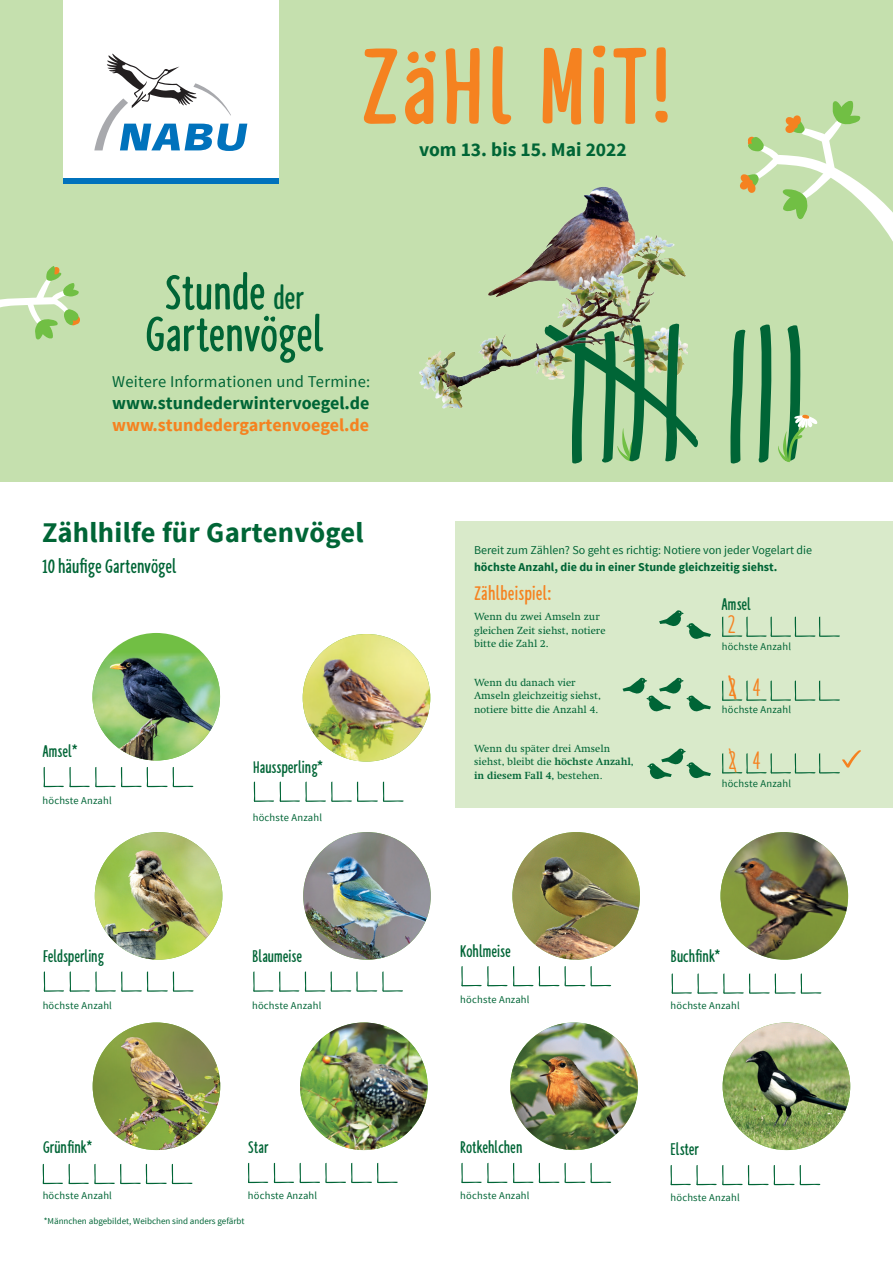
<style>
.page{position:relative;width:893px;height:1263px;background:#fff}
.page>*{position:absolute;margin:0;border:0;box-sizing:border-box;transform-origin:0 0}
.t1{font:700 52.65px/41.7px "NABU Hand";color:#006536;text-align:center}
.t2{font:700 28.5px "Source Sans Pro";letter-spacing:.01em;color:#006536}
.t3{font:27.6px "NABU Hand";color:#f58220}
.t4{font:700 21px "NABU Hand";color:#006536}
.t5{font:700 21px "NABU Hand";letter-spacing:.01em;color:#f58220}
.t6{font:700 19.5px "Source Sans Pro";color:#006536}
.t7{font:700 18px "NABU Hand";color:#006536}
.t8{font:700 18px "Source Sans Pro";color:#006536}
.t9{font:700 18px "Source Sans Pro";color:#f58220}
.t10{font:16.5px "Source Sans Pro";letter-spacing:.015em;color:#006536}
.t11{font:12px "Source Sans Pro";color:#006536}
.t12{font:700 12px "Source Sans Pro";color:#006536}
.t13{font:10.5px/13.5px "Swift LT Std";color:#006536}
.t14{font:10.5px "Source Sans Pro";letter-spacing:.02em;color:#006536}
.t15{font:9px "Source Sans Pro";color:#006536}
.s1{font-size:34.65px}
.s2{font-weight:700}
</style>
<div class="page">
<div style="left:0;top:0;width:893px;height:481px;background:#c5e0ae"></div>
<div style="left:455px;top:521px;width:438px;height:286px;background:#d9eaca"></div>
<svg style="left:622px;top:678px;width:89px;height:34px"></svg>
<svg style="left:659px;top:610px;width:52px;height:29px"></svg>
<svg style="left:722px;top:617px;width:118px;height:20px"></svg>
<svg style="left:722px;top:680px;width:118px;height:21px"></svg>
<svg style="left:647px;top:748px;width:64px;height:32px"></svg>
<svg style="left:722px;top:750px;width:139px;height:23px"></svg>
<svg style="left:0;top:266px;width:80px;height:74px"></svg>
<svg style="left:740px;top:100px;width:153px;height:142px"></svg>
<svg style="left:254px;top:781px;width:20px;height:21px"></svg>
<svg style="left:280px;top:781px;width:124px;height:21px"></svg>
<svg style="left:253px;top:971px;width:20px;height:21px"></svg>
<svg style="left:279px;top:971px;width:20px;height:21px"></svg>
<svg style="left:305px;top:971px;width:20px;height:21px"></svg>
<svg style="left:331px;top:971px;width:72px;height:21px"></svg>
<svg style="left:44px;top:971px;width:20px;height:21px"></svg>
<svg style="left:70px;top:971px;width:123px;height:21px"></svg>
<svg style="left:461px;top:966px;width:46px;height:20px"></svg>
<svg style="left:513px;top:966px;width:20px;height:20px"></svg>
<svg style="left:539px;top:966px;width:72px;height:20px"></svg>
<svg style="left:461px;top:1163px;width:46px;height:20px"></svg>
<svg style="left:513px;top:1163px;width:20px;height:20px"></svg>
<svg style="left:539px;top:1163px;width:72px;height:20px"></svg>
<svg style="left:248px;top:1163px;width:20px;height:20px"></svg>
<svg style="left:274px;top:1163px;width:20px;height:20px"></svg>
<svg style="left:300px;top:1163px;width:98px;height:20px"></svg>
<svg style="left:44px;top:767px;width:149px;height:20px"></svg>
<svg style="left:43px;top:1164px;width:20px;height:20px"></svg>
<svg style="left:69px;top:1164px;width:123px;height:20px"></svg>
<svg style="left:800px;top:1165px;width:20px;height:20px"></svg>
<svg style="left:670px;top:1165px;width:124px;height:20px"></svg>
<svg style="left:672px;top:973px;width:149px;height:21px"></svg>
<svg style="left:364px;top:48px;width:72px;height:76px"></svg>
<svg style="left:492px;top:46px;width:19px;height:78px"></svg>
<svg style="left:446px;top:48px;width:34px;height:76px"></svg>
<svg style="left:613px;top:48px;width:33px;height:76px"></svg>
<svg style="left:543px;top:48px;width:39px;height:77px"></svg>
<svg style="left:656px;top:47px;width:10px;height:55px"></svg>
<svg style="left:594px;top:67px;width:10px;height:57px"></svg>
<svg style="left:593px;top:46px;width:12px;height:11px"></svg>
<svg style="left:655px;top:110px;width:13px;height:13px"></svg>
<div style="left:92px;top:633px;width:128px;height:127px;background:#71bf44;border-radius:50%"></div>
<img style="left:92px;top:652px;width:128px;height:108px">
<img style="left:300px;top:1022px;width:128px;height:128px;border-radius:64px">
<img style="left:510px;top:1022px;width:128px;height:127px">
<img style="left:723px;top:1022px;width:127px;height:128px;border-radius:64px">
<img style="left:720px;top:832px;width:128px;height:128px">
<img style="left:93px;top:1022px;width:127px;height:128px;border-radius:64px">
<img style="left:303px;top:832px;width:128px;height:127px;border-radius:63px">
<img style="left:512px;top:832px;width:128px;height:128px;border-radius:64px">
<img style="left:303px;top:634px;width:127px;height:127px;border-radius:64px">
<img style="left:95px;top:832px;width:127px;height:128px;border-radius:64px">
<svg style="left:730px;top:329px;width:16px;height:135px"></svg>
<svg style="left:758px;top:324px;width:14px;height:139px"></svg>
<svg style="left:778px;top:325px;width:39px;height:137px"></svg>
<img style="left:559px;top:187px;width:76px;height:45px">
<img style="left:419px;top:232px;width:267px;height:177px">
<svg style="left:544px;top:322px;width:154px;height:142px"></svg>
<div style="left:63px;top:0;width:216px;height:183px;background:linear-gradient(to right,#0072bc,#0072bc)"></div>
<div style="left:63px;top:0;width:216px;height:177px;background:#fff"></div>
<svg style="left:94px;top:54px;width:153px;height:97px"></svg>
<h1 class="t1" style="left:145px;top:272px;width:181px">Stunde <span class="s1">der<br></span>Gartenvögel</h1>
<h3 class="t10" style="left:112px;top:371px;width:260px">Weitere Informationen und Termine:</h3>
<h3 class="t8" style="left:112px;top:392px;width:259px">www.stundederwintervoegel.de</h3>
<h3 class="t9" style="left:112px;top:413px;width:259px">www.stundedergartenvoegel.de</h3>
<h2 class="t2" style="left:42px;top:514px;width:323px">Zählhilfe für Gartenvögel</h2>
<h3 class="t4" style="left:42px;top:554px;width:136px">10 häufige Gartenvögel</h3>
<h3 class="t7" style="left:43px;top:742px;width:37px">Amsel*</h3>
<p class="t14" style="left:43px;top:794px;width:71px">höchste Anzahl</p>
<h3 class="t7" style="left:43px;top:946px;width:63px">Feldsperling</h3>
<p class="t14" style="left:43px;top:999px;width:71px">höchste Anzahl</p>
<h3 class="t7" style="left:253px;top:758px;width:72px">Haussperling*</h3>
<p class="t14" style="left:253px;top:811px;width:71px">höchste Anzahl</p>
<h3 class="t7" style="left:252px;top:946px;width:52px">Blaumeise</h3>
<p class="t14" style="left:252px;top:999px;width:71px">höchste Anzahl</p>
<h3 class="t6" style="left:419px;top:137px;width:209px">vom 13. bis 15. Mai 2022</h3>
<p class="t11" style="left:474px;top:543px;width:340px">Bereit zum Zählen? So geht es richtig: Notiere von jeder Vogelart die</p>
<p class="t12" style="left:474px;top:559px;width:305px">höchste Anzahl, die du in einer Stunde gleichzeitig siehst.</p>
<p class="t13" style="left:474px;top:610px;width:133px">Wenn du zwei Amseln zur gleichen Zeit siehst, notiere bitte die Zahl 2.</p>
<h3 class="t5" style="left:474px;top:582px;width:79px">Zählbeispiel:</h3>
<h3 class="t7" style="left:722px;top:594px;width:31px">Amsel</h3>
<h3 class="t3" style="left:728px;top:609px;width:10px">2</h3>
<p class="t14" style="left:722px;top:640px;width:71px">höchste Anzahl</p>
<h3 class="t3" style="left:728px;top:672px;width:10px">2<span class="s2">\</span></h3>
<p class="t13" style="left:474px;top:676px;width:128px">Wenn du danach vier<br>Amseln gleichzeitig siehst, notiere bitte die Anzahl 4.</p>
<h3 class="t3" style="left:752px;top:672px;width:10px">4</h3>
<p class="t14" style="left:722px;top:703px;width:71px">höchste Anzahl</p>
<p class="t13" style="left:474px;top:742px;width:161px">Wenn du später drei Amseln siehst, bleibt die <span class="s2">höchste Anzahl, in diesem Fall 4,</span> bestehen.</p>
<h3 class="t3" style="left:728px;top:745px;width:34px">2 4</h3>
<p class="t14" style="left:722px;top:777px;width:71px">höchste Anzahl</p>
<h3 class="t3" style="left:728px;top:744px;width:11px">\</h3>
<h3 class="t7" style="left:460px;top:941px;width:52px">Kohlmeise</h3>
<p class="t14" style="left:460px;top:993px;width:71px">höchste Anzahl</p>
<h3 class="t7" style="left:671px;top:946px;width:51px">Buchfink*</h3>
<p class="t14" style="left:671px;top:999px;width:71px">höchste Anzahl</p>
<h3 class="t7" style="left:43px;top:1137px;width:51px">Grünfink*</h3>
<p class="t14" style="left:43px;top:1189px;width:71px">höchste Anzahl</p>
<h3 class="t7" style="left:248px;top:1137px;width:22px">Star</h3>
<p class="t14" style="left:248px;top:1189px;width:71px">höchste Anzahl</p>
<p class="t15" style="left:44px;top:1216px;width:202px">*Männchen abgebildet, Weibchen sind anders gefärbt</p>
<h3 class="t7" style="left:460px;top:1137px;width:64px">Rotkehlchen</h3>
<p class="t14" style="left:460px;top:1189px;width:71px">höchste Anzahl</p>
<h3 class="t7" style="left:671px;top:1139px;width:30px">Elster</h3>
<p class="t14" style="left:671px;top:1191px;width:71px">höchste Anzahl</p>
</div>
